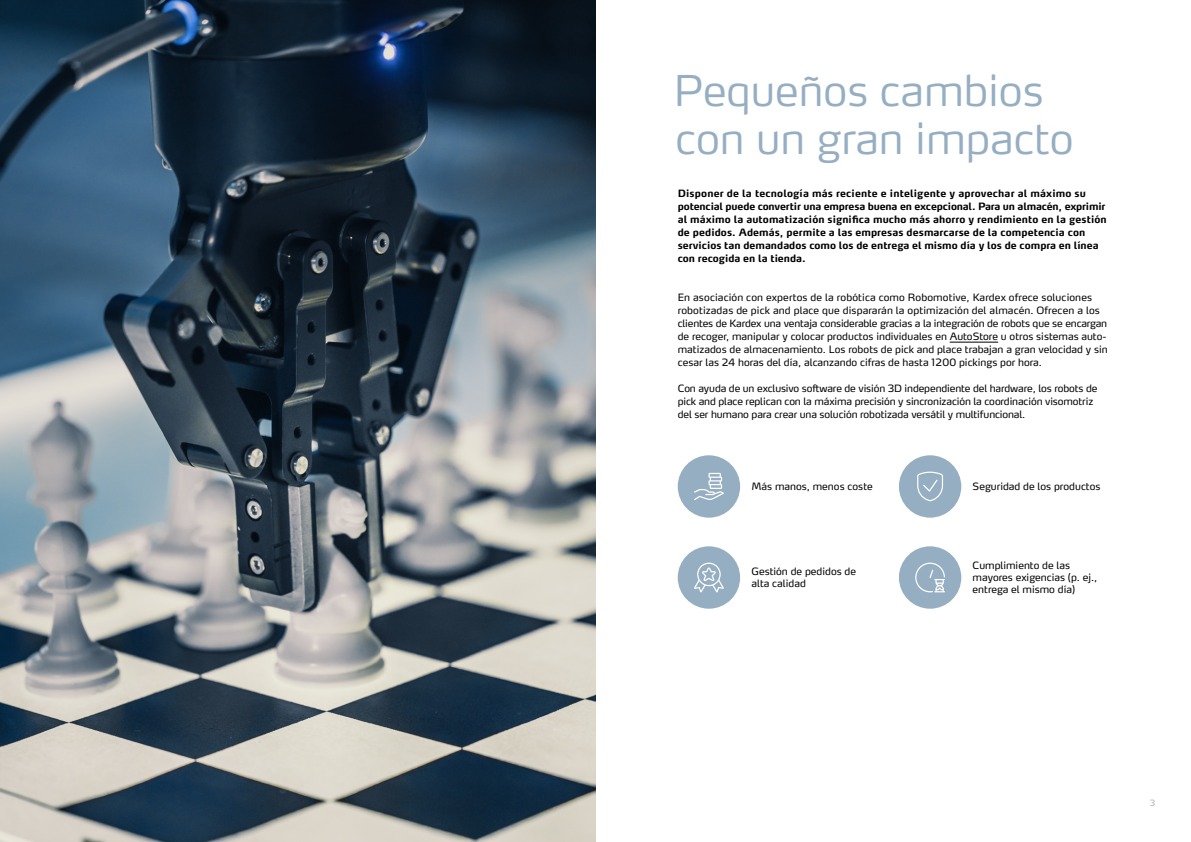
<style>
.page{position:relative;width:1191px;height:842px;background:#fff}
.page>*{position:absolute;margin:0;border:0;box-sizing:border-box;transform-origin:0 0}
.t1{font:300 42px/48px "Max Pro";color:#96aec2}
.t2{font:10px/13px "Max Pro";color:#000}
.t3{font:700 10px/13px "Max Pro";letter-spacing:.01em;color:#000}
.t4{font:300 8.5px "Max Pro";color:#a8aca9}
</style>
<div class="page">
<img style="left:0;top:0;width:595px;height:842px">
<hr style="left:949px;top:342px;width:49px;height:1px;background:#000">
<svg style="left:677px;top:455px;width:63px;height:63px"></svg>
<svg style="left:899px;top:455px;width:62px;height:63px"></svg>
<svg style="left:677px;top:546px;width:63px;height:63px"></svg>
<svg style="left:899px;top:546px;width:62px;height:63px"></svg>
<h1 class="t1" style="left:673px;top:62px;width:401px">Pequeños cambios con un gran impacto</h1>
<p class="t3" style="left:677px;top:185px;width:430px">Disponer de la tecnología más reciente e inteligente y aprovechar al máximo su potencial puede convertir una empresa buena en excepcional. Para un almacén, exprimir al máximo la automatización significa mucho más ahorro y rendimiento en la gestión de pedidos. Además, permite a las empresas desmarcarse de la competencia con servicios tan demandados como los de entrega el mismo día y los de compra en línea con recogida en la tienda.</p>
<p class="t2" style="left:677px;top:290px;width:431px">En asociación con expertos de la robótica como Robomotive, Kardex ofrece soluciones robotizadas de pick and place que dispararán la optimización del almacén. Ofrecen a los clientes de Kardex una ventaja considerable gracias a la integración de robots que se encargan de recoger, manipular y colocar productos individuales en AutoStore u otros sistemas auto&shy;matizados de almacenamiento. Los robots de pick and place trabajan a gran velocidad y sin cesar las 24 horas del día, alcanzando cifras de hasta 1200 pickings por hora.</p>
<p class="t2" style="left:677px;top:381px;width:421px">Con ayuda de un exclusivo software de visión 3D independiente del hardware, los robots de pick and place replican con la máxima precisión y sincronización la coordinación visomotriz del ser humano para crear una solución robotizada versátil y multifuncional.</p>
<p class="t2" style="left:751px;top:479px;width:123px">Más manos, menos coste</p>
<p class="t2" style="left:972px;top:479px;width:129px">Seguridad de los productos</p>
<p class="t2" style="left:751px;top:565px;width:106px;line-height:12px">Gestión de pedidos de alta calidad</p>
<p class="t2" style="left:972px;top:559px;width:126px;line-height:12px">Cumplimiento de las mayores exigencias (p. ej., entrega el mismo día)</p>
<p class="t4" style="left:1149px;top:796px;width:7px">3</p>
</div>
